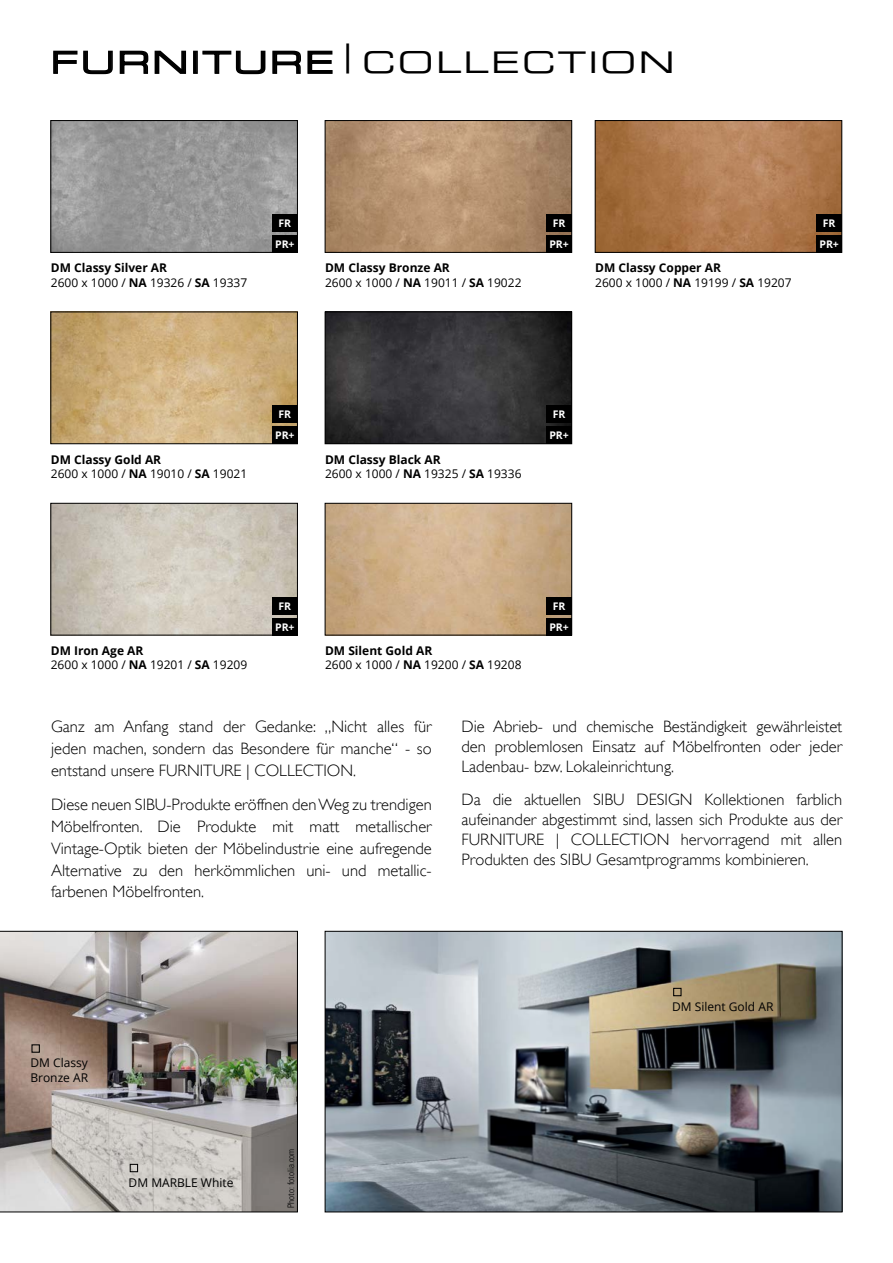
<style>
.page{position:relative;width:893px;height:1263px;background:#fff}
.page>*{position:absolute;margin:0;border:0;box-sizing:border-box;transform-origin:0 0}
.t1{font:30px "Eurostile LT Extended Two";letter-spacing:.07em;color:#000;scale:1.1 1}
.t2{font:300 16.5px/21.8px "Gill Sans";color:#000;text-align:justify}
.t3{font:12px/14.4px "Open Sans";color:#000}
.t4{font:700 10.5px/21.3px "Open Sans";color:#fff;text-align:center}
.t5{font:300 condensed 9px "Univers LT";color:#000}
.s1{font-weight:700}
</style>
<div class="page">
<svg style="left:53px;top:50px;width:134px;height:25px"></svg>
<div style="left:193px;top:51px;width:5px;height:23px;border:2px solid #000"></div>
<svg style="left:202px;top:50px;width:64px;height:25px"></svg>
<svg style="left:272px;top:50px;width:61px;height:24px"></svg>
<img style="left:53px;top:122px;width:243px;height:129px">
<div style="left:51px;top:120px;width:247px;height:133px;border:1px solid #000"></div>
<img style="left:53px;top:314px;width:243px;height:128px">
<div style="left:51px;top:312px;width:247px;height:132px;border:1px solid #000"></div>
<img style="left:53px;top:505px;width:243px;height:128px">
<div style="left:51px;top:503px;width:247px;height:132px;border:1px solid #000"></div>
<img style="left:327px;top:122px;width:243px;height:129px">
<div style="left:325px;top:120px;width:247px;height:133px;border:1px solid #000"></div>
<img style="left:327px;top:314px;width:243px;height:128px">
<div style="left:325px;top:312px;width:247px;height:132px;border:1px solid #000"></div>
<img style="left:327px;top:505px;width:243px;height:128px">
<div style="left:325px;top:503px;width:247px;height:132px;border:1px solid #000"></div>
<img style="left:597px;top:122px;width:243px;height:129px">
<div style="left:595px;top:120px;width:247px;height:133px;border:1px solid #000"></div>
<div style="left:272px;top:214px;width:26px;height:17px;background:#000"></div>
<div style="left:272px;top:236px;width:26px;height:17px;background:#000"></div>
<div style="left:546px;top:214px;width:26px;height:17px;background:#000"></div>
<div style="left:546px;top:236px;width:26px;height:17px;background:#000"></div>
<div style="left:816px;top:214px;width:26px;height:17px;background:#000"></div>
<div style="left:816px;top:236px;width:26px;height:17px;background:#000"></div>
<div style="left:546px;top:406px;width:26px;height:17px;background:#000"></div>
<div style="left:546px;top:427px;width:26px;height:17px;background:#000"></div>
<div style="left:272px;top:406px;width:26px;height:17px;background:#000"></div>
<div style="left:272px;top:427px;width:26px;height:17px;background:#000"></div>
<div style="left:272px;top:597px;width:26px;height:17px;background:#000"></div>
<div style="left:272px;top:618px;width:26px;height:17px;background:#000"></div>
<div style="left:546px;top:597px;width:26px;height:17px;background:#000"></div>
<div style="left:546px;top:618px;width:26px;height:17px;background:#000"></div>
<svg style="left:0;top:931px;width:298px;height:281px;background:#a49d98"></svg>
<img style="left:327px;top:933px;width:513px;height:277px">
<div style="left:325px;top:931px;width:517px;height:281px;border:1px solid #000"></div>
<div style="left:31px;top:1044px;width:9px;height:9px;border:1px solid #000"></div>
<div style="left:673px;top:988px;width:9px;height:8px;border:1px solid #000"></div>
<div style="left:130px;top:1164px;width:8px;height:8px;border:1px solid #000"></div>
<h1 class="t1" style="left:51px;top:42px;width:569px">FURNITURE | COLLECTION</h1>
<p class="t3" style="left:51px;top:260px;width:198px"><span class="s1">DM Classy Silver AR<br></span>2600 x 1000 / <span class="s1">NA</span> 19326 / <span class="s1">SA</span> 19337</p>
<p class="t4" style="left:275px;top:212px;width:21px">FR<br>PR+</p>
<p class="t4" style="left:549px;top:212px;width:21px">FR<br>PR+</p>
<p class="t4" style="left:819px;top:212px;width:21px">FR<br>PR+</p>
<p class="t3" style="left:325px;top:260px;width:198px"><span class="s1">DM Classy Bronze AR<br></span>2600 x 1000 / <span class="s1">NA</span> 19011 / <span class="s1">SA</span> 19022</p>
<p class="t3" style="left:595px;top:260px;width:198px"><span class="s1">DM Classy Copper AR<br></span>2600 x 1000 / <span class="s1">NA</span> 19199 / <span class="s1">SA</span> 19207</p>
<p class="t3" style="left:51px;top:452px;width:198px"><span class="s1">DM Classy Gold AR<br></span>2600 x 1000 / <span class="s1">NA</span> 19010 / <span class="s1">SA</span> 19021</p>
<p class="t4" style="left:275px;top:403px;width:21px">FR<br>PR+</p>
<p class="t3" style="left:325px;top:452px;width:198px"><span class="s1">DM Classy Black AR<br></span>2600 x 1000 / <span class="s1">NA</span> 19325 / <span class="s1">SA</span> 19336</p>
<p class="t4" style="left:549px;top:403px;width:21px">FR<br>PR+</p>
<p class="t3" style="left:51px;top:643px;width:198px"><span class="s1">DM Iron Age AR<br></span>2600 x 1000 / <span class="s1">NA</span> 19201 / <span class="s1">SA</span> 19209</p>
<p class="t4" style="left:275px;top:595px;width:21px">FR<br>PR+</p>
<p class="t4" style="left:549px;top:595px;width:21px">FR<br>PR+</p>
<p class="t3" style="left:325px;top:643px;width:198px"><span class="s1">DM Silent Gold AR<br></span>2600 x 1000 / <span class="s1">NA</span> 19200 / <span class="s1">SA</span> 19208</p>
<p class="t2" style="left:51px;top:716px;width:382px">Ganz am Anfang stand der Gedanke: „Nicht alles für jeden machen, sondern das Besondere für manche“ - so entstand unsere FURNITURE | COLLECTION.</p>
<p class="t2" style="left:51px;top:794px;width:382px">Diese neuen SIBU-Produkte eröffnen den Weg zu trendigen Möbelfronten. Die Produkte mit matt metallischer Vintage-Optik bieten der Möbelindustrie eine aufregende Alternative zu den herkömmlichen uni- und metallic&shy;farbenen Möbelfronten.</p>
<p class="t2" style="left:461px;top:717px;width:382px;line-height:20px">Die Abrieb- und chemische Beständigkeit gewährleistet den problemlosen Einsatz auf Möbelfronten oder jeder Ladenbau- bzw. Lokaleinrichtung.</p>
<p class="t2" style="left:461px;top:789px;width:382px;line-height:20px">Da die aktuellen SIBU DESIGN Kollektionen farblich aufeinander abgestimmt sind, lassen sich Produkte aus der FURNITURE | COLLECTION hervorragend mit allen Produkten des SIBU Gesamtprogramms kombinieren.</p>
<p class="t3" style="left:30px;top:1055px;width:59px">DM Classy<br>Bronze AR</p>
<p class="t3" style="left:129px;top:1175px;width:106px">DM MARBLE White</p>
<p class="t5" style="left:286px;top:1208px;width:60px;rotate:-90deg">Photo: fotolia.com</p>
<p class="t3" style="left:672px;top:999px;width:103px">DM Silent Gold AR</p>
</div>
